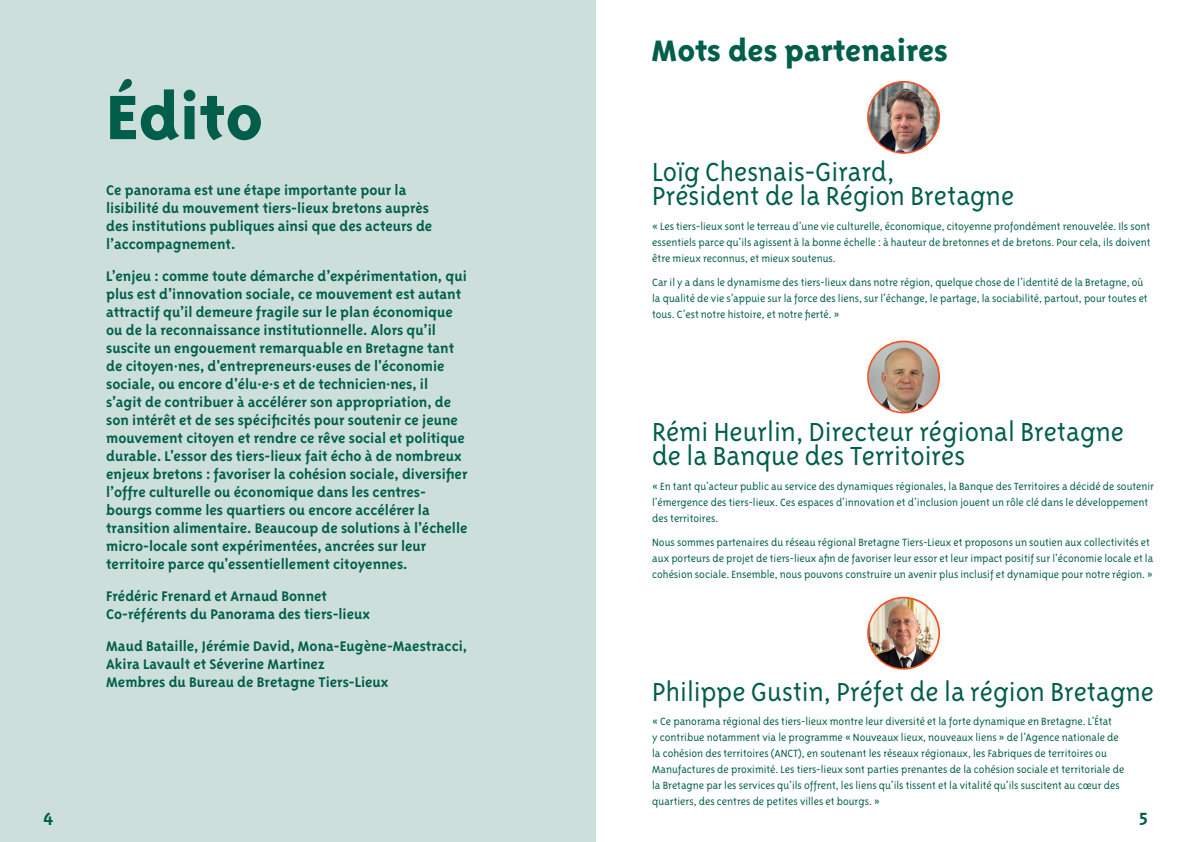
<style>
.page{position:relative;width:1191px;height:842px;background:#fff}
.page>*{position:absolute;margin:0;border:0;box-sizing:border-box;transform-origin:0 0}
.Texte_courant{font:800 72px "Triplex Sans OT";color:#005e4a}
.Texte_courant-2{font:800 34px "Triplex Sans OT";color:#005e4a}
.Texte_courant-3{font:300 30px "Triplex Sans OT";color:#005e4a}
.t1{font:700 20px "Triplex Sans OT";color:#005e4a}
.Description{font:700 16px/18px "Triplex Sans OT";color:#005e4a}
.Texte_courant-4{font:300 12px/16px "Triplex Sans OT";color:#005e4a}
</style>
<div class="page">
<div style="left:0;top:0;width:595px;height:842px;background:#ccdfdb"></div>
<div style="left:867px;top:597px;width:73px;height:73px;border:5px solid #f15122;border-radius:50%"></div>
<div style="left:867px;top:341px;width:73px;height:72px;border:5px solid #f15122;border-radius:50%"></div>
<div style="left:867px;top:81px;width:73px;height:73px;border:5px solid #f15122;border-radius:50%"></div>
<img style="left:868px;top:598px;width:70px;height:70px;border-radius:35px">
<img style="left:868px;top:342px;width:70px;height:70px;border-radius:35px">
<img style="left:868px;top:83px;width:70px;height:69px;border-radius:35px">
<p class="Texte_courant" style="left:106px;top:77px;width:158px">Édito</p>
<p class="Description" style="left:106px;top:181px;width:328px">Ce panorama est une étape importante pour la lisibilité du mouvement tiers-lieux bretons auprès des institutions publiques ainsi que des acteurs de l’accompagnement.</p>
<p class="Description" style="left:106px;top:267px;width:363px">L’enjeu : comme toute démarche d’expérimentation, qui plus est d’innovation sociale, ce mouvement est autant attractif qu’il demeure fragile sur le plan économique ou de la reconnaissance institutionnelle. Alors qu’il suscite un engouement remarquable en Bretagne tant de citoyen·nes, d'entrepreneurs·euses de l'économie sociale, ou encore d'élu·e·s et de technicien·nes, il s’agit de contribuer à accélérer son appropriation, de son intérêt et de ses spécificités pour soutenir ce jeune mouvement citoyen et rendre ce rêve social et politique durable. L'essor des tiers-lieux fait écho à de nombreux enjeux bretons : favoriser la cohésion sociale, diversifier l’offre culturelle ou économique dans les centres&shy;bourgs comme les quartiers ou encore accélérer la transition alimentaire. Beaucoup de solutions à l’échelle micro-locale sont expérimentées, ancrées sur leur territoire parce qu'essentiellement citoyennes.</p>
<p class="Description" style="left:106px;top:587px;width:265px">Frédéric Frenard et Arnaud Bonnet<br>Co-référents du Panorama des tiers-lieux</p>
<p class="Description" style="left:106px;top:637px;width:362px">Maud Bataille, Jérémie David, Mona-Eugène-Maestracci,<br>Akira Lavault et Séverine Martinez<br>Membres du Bureau de Bretagne Tiers-Lieux</p>
<p class="Texte_courant-2" style="left:651px;top:31px;width:298px">Mots des partenaires</p>
<p class="Texte_courant-3" style="left:652px;top:155px;width:243px">Loïg Chesnais-Girard,</p>
<p class="Texte_courant-3" style="left:652px;top:180px;width:363px">Président de la Région Bretagne</p>
<p class="Texte_courant-4" style="left:652px;top:218px;width:500px;text-align:justify">« Les tiers-lieux sont le terreau d’une vie culturelle, économique, citoyenne profondément renouvelée. Ils sont essentiels parce qu’ils agissent à la bonne échelle : à hauteur de bretonnes et de bretons. Pour cela, ils doivent être mieux reconnus, et mieux soutenus.</p>
<p class="Texte_courant-4" style="left:652px;top:275px;width:497px">Car il y a dans le dynamisme des tiers-lieux dans notre région, quelque chose de l’identité de la Bretagne, où la qualité de vie s’appuie sur la force des liens, sur l’échange, le partage, la sociabilité, partout, pour toutes et tous. C’est notre histoire, et notre fierté. »</p>
<p class="Texte_courant-3" style="left:652px;top:416px;width:473px">Rémi Heurlin, Directeur régional Bretagne</p>
<p class="Texte_courant-3" style="left:652px;top:440px;width:314px">de la Banque des Territoires</p>
<p class="Texte_courant-4" style="left:652px;top:478px;width:503px">« En tant qu'acteur public au service des dynamiques régionales, la Banque des Territoires a décidé de soutenir l'émergence des tiers-lieux. Ces espaces d'innovation et d'inclusion jouent un rôle clé dans le développement des territoires.</p>
<p class="Texte_courant-4" style="left:652px;top:535px;width:502px">Nous sommes partenaires du réseau régional Bretagne Tiers-Lieux et proposons un soutien aux collectivités et aux porteurs de projet de tiers-lieux afin de favoriser leur essor et leur impact positif sur l'économie locale et la cohésion sociale. Ensemble, nous pouvons construire un avenir plus inclusif et dynamique pour notre région. »</p>
<p class="Texte_courant-3" style="left:652px;top:676px;width:503px">Philippe Gustin, Préfet de la région Bretagne</p>
<p class="Texte_courant-4" style="left:652px;top:714px;width:473px">« Ce panorama régional des tiers-lieux montre leur diversité et la forte dynamique en Bretagne. L’État<br>y contribue notamment via le programme « Nouveaux lieux, nouveaux liens » de l’Agence nationale de la cohésion des territoires (ANCT), en soutenant les réseaux régionaux, les Fabriques de territoires ou Manufactures de proximité. Les tiers-lieux sont parties prenantes de la cohésion sociale et territoriale de la Bretagne par les services qu’ils offrent, les liens qu’ils tissent et la vitalité qu’ils suscitent au cœur des quartiers, des centres de petites villes et bourgs. »</p>
<h3 class="t1" style="left:43px;top:805px;width:12px">4</h3>
<h3 class="t1" style="left:1139px;top:805px;width:10px">5</h3>
</div>
